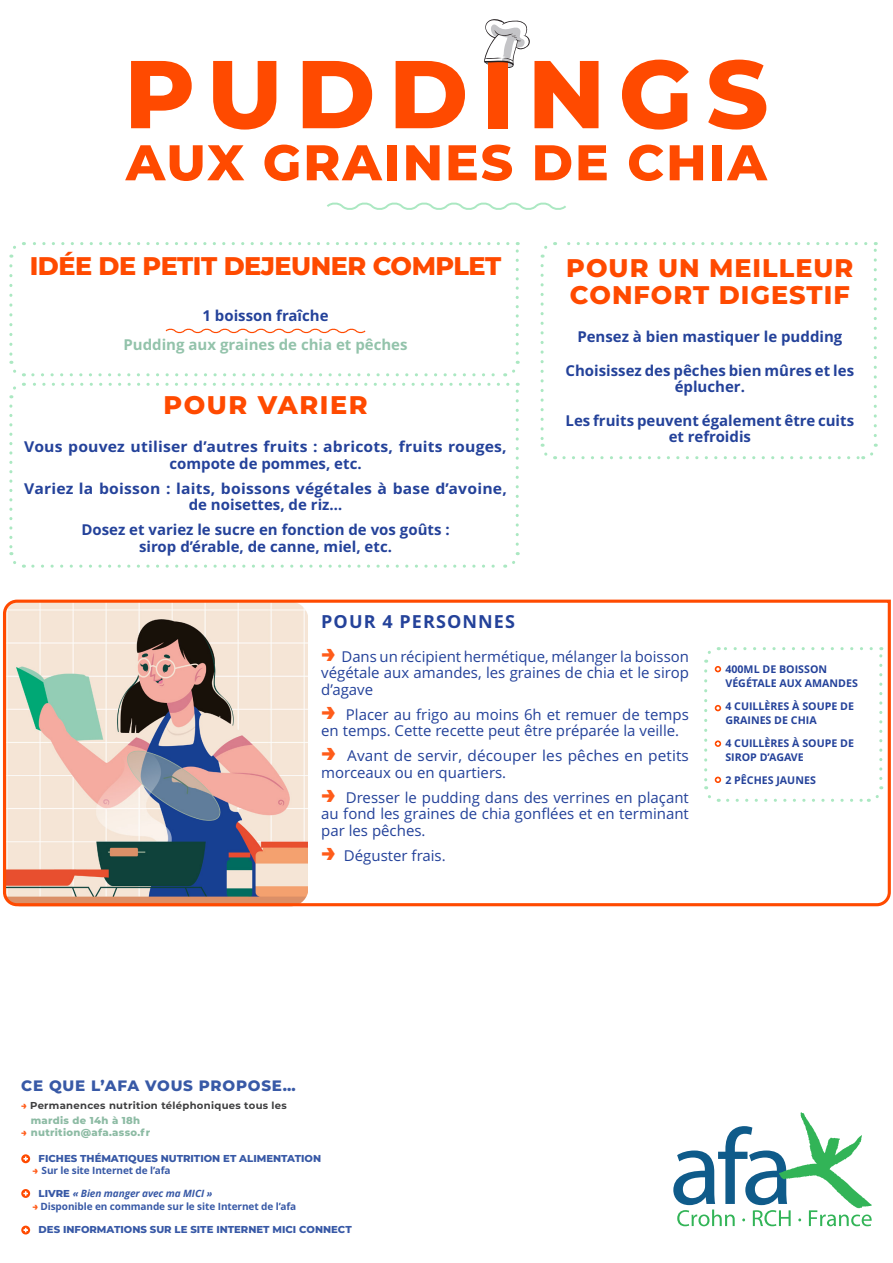
<style>
.page{position:relative;width:893px;height:1263px;background:#fff}
.page>*{position:absolute;margin:0;border:0;box-sizing:border-box;transform-origin:0 0}
.t1{font:800 96.15px "Montserrat";letter-spacing:.14em;color:#ff4a00}
.t2{font:800 50.1px "Montserrat";letter-spacing:.04em;color:#ff4a00}
.t3{font:800 25.5px/27px "Montserrat";letter-spacing:.04em;color:#ff4a00}
.t4{font:800 25.5px "Montserrat";letter-spacing:-.02em;color:#ff4a00}
.t5{font:800 25.5px "Montserrat";letter-spacing:.06em;color:#ff4a00}
.t6{font:700 18px "Open Sans";letter-spacing:.06em;color:#24429a}
.t7{font:15px/16.5px "Open Sans";color:#24429a;text-align:justify}
.t8{font:700 15px/16.5px "Open Sans";color:#24429a;text-align:center}
.t9{font:700 15px/16.5px "Open Sans";color:#24429a;text-align:center;scale:1.05 1}
.t10{font:700 15px "Open Sans";color:#93c3ab}
.t11{font:800 15px "Montserrat";letter-spacing:.05em;color:#3859a6}
.t12{font:700 10.65px/13.8px "Open Sans";color:#24429a}
.t13{font:800 10.05px "Montserrat";color:#3859a6}
.t14{font:700 10.05px "Open Sans";letter-spacing:-.01em;color:#3859a6}
.t15{font:700 10.05px "Montserrat";letter-spacing:.03em;color:#3e3e3f}
.t16{font:800 10.05px "Montserrat";letter-spacing:.03em;color:#8dbba4}
.t17{font:italic 700 10.05px "Open Sans";letter-spacing:-.01em;color:#3859a6}
.s1{font-family:"Montserrat";font-weight:800;font-size:25.5px;color:#ff5c1a}
.s2{font-weight:800;color:#ff5c1a}
.s3{color:#ff5c1a}
.s4{font-family:"Montserrat";font-weight:800;color:#ff5c1a}
.s5{font-family:"Montserrat";font-weight:800;font-style:normal}
</style>
<div class="page">
<svg style="left:3px;top:599px;width:888px;height:308px"></svg>
<div style="left:21px;top:1154px;width:9px;height:9px;background:#ff4a00;border-radius:50%"></div>
<svg style="left:23px;top:1156px;width:5px;height:5px"></svg>
<svg style="left:21px;top:1189px;width:9px;height:9px"></svg>
<svg style="left:23px;top:1191px;width:5px;height:5px"></svg>
<svg style="left:673px;top:1112px;width:199px;height:114px"></svg>
<svg style="left:21px;top:1225px;width:9px;height:9px"></svg>
<svg style="left:23px;top:1227px;width:5px;height:6px"></svg>
<svg style="left:327px;top:202px;width:239px;height:8px"></svg>
<svg style="left:9px;top:242px;width:511px;height:326px"></svg>
<svg style="left:540px;top:242px;width:326px;height:16px"></svg>
<svg style="left:540px;top:266px;width:16px;height:194px"></svg>
<svg style="left:564px;top:444px;width:314px;height:15px"></svg>
<svg style="left:874px;top:242px;width:3px;height:194px"></svg>
<svg style="left:703px;top:647px;width:181px;height:156px"></svg>
<svg style="left:484px;top:19px;width:46px;height:50px"></svg>
<p class="t1" style="left:124px;top:24px;width:646px">PUDDINGS</p>
<p class="t2" style="left:126px;top:126px;width:643px">AUX GRAINES DE CHIA</p>
<p class="t4" style="left:30px;top:247px;width:473px">IDÉE DE PETIT DEJEUNER COMPLET</p>
<p class="t8" style="left:202px;top:307px;width:128px">1 boisson fraîche</p>
<p class="t10" style="left:123px;top:334px;width:286px">Pudding aux graines de chia et pêches</p>
<p class="t5" style="left:163px;top:387px;width:206px">POUR VARIER</p>
<p class="t9" style="left:24px;top:438px;width:461px">Vous pouvez utiliser d’autres fruits : abricots, fruits rouges, compote de pommes, etc.</p>
<p class="t9" style="left:24px;top:480px;width:461px">Variez la boisson : laits, boissons végétales à base d’avoine, de noisettes, de riz…</p>
<p class="t8" style="left:81px;top:521px;width:370px">Dosez et variez le sucre en fonction de vos goûts : sirop d’érable, de canne, miel, etc.</p>
<p class="t3" style="left:566px;top:253px;width:289px">POUR UN MEILLEUR<br>CONFORT DIGESTIF</p>
<p class="t8" style="left:577px;top:328px;width:267px">Pensez à bien mastiquer le pudding</p>
<p class="t8" style="left:566px;top:362px;width:290px">Choisissez des pêches bien mûres et les éplucher.</p>
<p class="t8" style="left:566px;top:412px;width:290px">Les fruits peuvent également être cuits et refroidis</p>
<p class="t6" style="left:321px;top:609px;width:195px">POUR 4 PERSONNES</p>
<p class="t7" style="left:321px;top:648px;width:369px"><span class="s1">→</span> Dans un récipient hermétique, mélanger la boisson végétale aux amandes, les graines de chia et le sirop d’agave</p>
<p class="t7" style="left:321px;top:706px;width:369px"><span class="s1">→</span> Placer au frigo au moins 6h et remuer de temps en temps. Cette recette peut être préparée la veille.</p>
<p class="t7" style="left:321px;top:747px;width:369px"><span class="s1">→</span> Avant de servir, découper les pêches en petits morceaux ou en quartiers.</p>
<p class="t7" style="left:321px;top:789px;width:369px"><span class="s1">→</span> Dresser le pudding dans des verrines en plaçant au fond les graines de chia gonflées et en terminant par les pêches.</p>
<p class="t7" style="left:321px;top:847px;width:126px"><span class="s1">→</span> Déguster frais.</p>
<p class="t12" style="left:725px;top:662px;width:134px">400ML DE BOISSON<br>VÉGÉTALE AUX AMANDES</p>
<p class="t12" style="left:725px;top:699px;width:130px">4 CUILLÈRES À SOUPE DE<br>GRAINES DE CHIA</p>
<p class="t12" style="left:725px;top:736px;width:130px">4 CUILLÈRES À SOUPE DE<br>SIROP D’AGAVE</p>
<p class="t12" style="left:725px;top:772px;width:92px">2 PÊCHES JAUNES</p>
<p class="t11" style="left:21px;top:1075px;width:276px">CE QUE L’AFA VOUS PROPOSE…</p>
<p class="t15" style="left:21px;top:1098px;width:267px"><span class="s2">→</span> Permanences nutrition téléphoniques tous les</p>
<p class="t16" style="left:31px;top:1113px;width:111px">mardis de 14h à 18h</p>
<p class="t16" style="left:21px;top:1125px;width:130px"><span class="s3">→</span> nutrition@afa.asso.fr</p>
<p class="t13" style="left:39px;top:1151px;width:284px">FICHES THÉMATIQUES NUTRITION ET ALIMENTATION</p>
<p class="t14" style="left:33px;top:1163px;width:140px"><span class="s4">→</span> Sur le site Internet de l’afa</p>
<p class="t17" style="left:39px;top:1187px;width:175px"><span class="s5">LIVRE</span> « Bien manger avec ma MICI »</p>
<p class="t14" style="left:33px;top:1199px;width:265px"><span class="s4">→</span> Disponible en commande sur le site Internet de l’afa</p>
<p class="t13" style="left:39px;top:1222px;width:315px">DES INFORMATIONS SUR LE SITE INTERNET MICI CONNECT</p>
</div>
